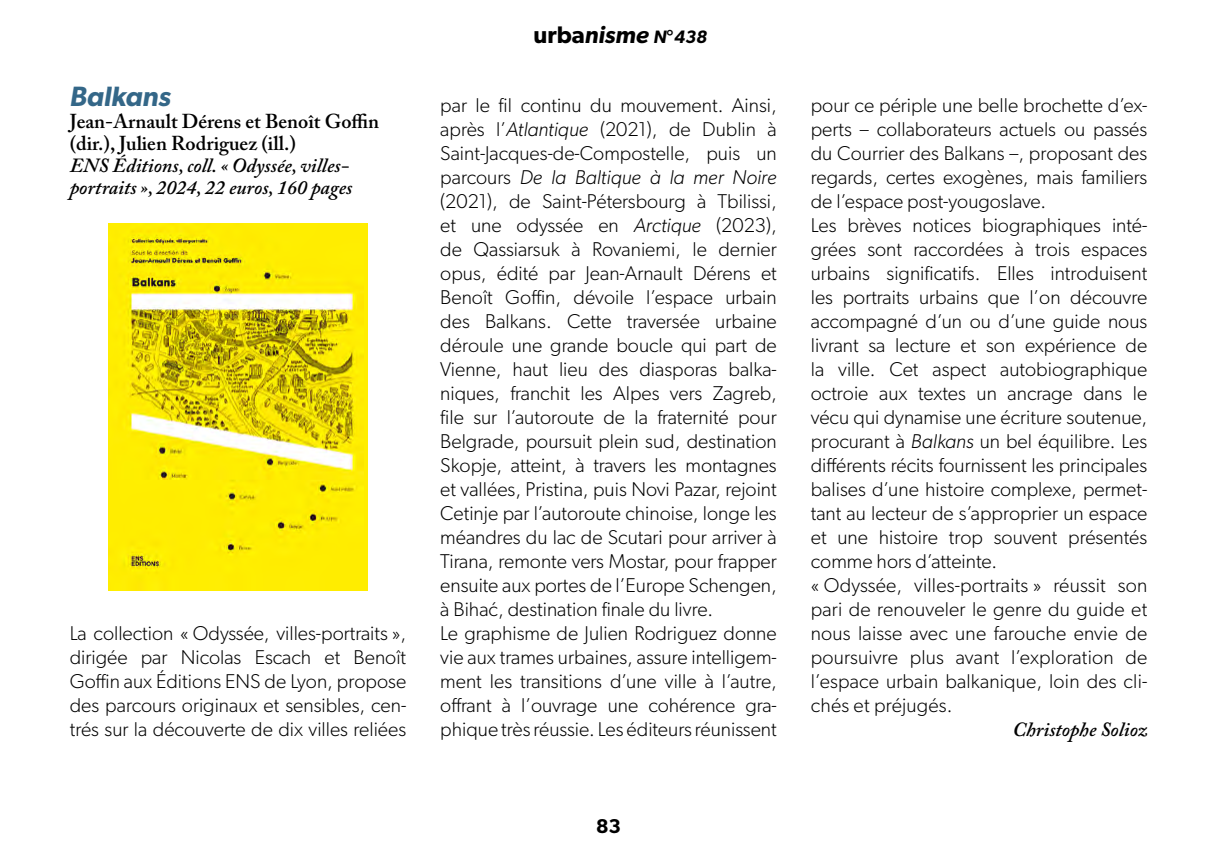
<style>
.page{position:relative;width:1231px;height:866px;background:#fff}
.page>*{position:absolute;margin:0;border:0;box-sizing:border-box;transform-origin:0 0}
.t1{font:italic 600 28px "Gibson";color:#346788}
.t2{font:italic 600 24px "Gibson";color:#000}
.t3{font:300 20px/24px "Gibson";color:#000}
.t4{font:italic 600 20px/22px "Adobe Caslon Pro";color:#000}
.t5{font:600 20px/22px "Adobe Caslon Pro";color:#000}
.t6{font:600 20px "Gibson";color:#000}
.s1{font-style:normal}
.s2{font-size:18px}
.s3{font-style:italic}
</style>
<div class="page">
<img style="left:108px;top:224px;width:260px;height:366px">
<h1 class="t1" style="left:70px;top:80px;width:102px">Balkans</h1>
<p class="t5" style="left:70px;top:110px;width:311px">Jean-Arnault Dérens et Benoît Goffin (dir.), Julien Rodriguez (ill.)</p>
<p class="t4" style="left:70px;top:154px;width:284px">ENS Éditions, coll. « Odyssée, villes&shy;portraits », 2024, 22 euros, 160 pages</p>
<p class="t3" style="left:70px;top:620px;width:338px;text-align:justify">La collection « Odyssée, villes-portraits », dirigée par Nicolas Escach et Benoît Goffin aux Éditions ENS de Lyon, propose des parcours originaux et sensibles, cen&shy;trés sur la découverte de dix villes reliées</p>
<p class="t2" style="left:533px;top:20px;width:175px"><span class="s1">urba</span>nisme <span class="s2">N°438</span></p>
<p class="t3" style="left:440px;top:92px;width:338px">par le fil continu du mouvement. Ainsi, après l’<span class="s3">Atlantique</span> (2021), de Dublin à Saint-Jacques-de-Compostelle, puis un parcours <span class="s3">De la Baltique à la mer Noire </span>(2021), de Saint-Pétersbourg à Tbilissi, et une odyssée en <span class="s3">Arctique</span> (2023), de Qassiarsuk à Rovaniemi, le dernier opus, édité par Jean-Arnault Dérens et Benoît Goffin, dévoile l’espace urbain des Balkans. Cette traversée urbaine déroule une grande boucle qui part de Vienne, haut lieu des diasporas balka&shy;niques, franchit les Alpes vers Zagreb, file sur l’autoroute de la fraternité pour Belgrade, poursuit plein sud, destination Skopje, atteint, à travers les montagnes et vallées, Pristina, puis Novi Pazar, rejoint Cetinje par l’autoroute chinoise, longe les méandres du lac de Scutari pour arriver à Tirana, remonte vers Mostar, pour frapper ensuite aux portes de l’Europe Schengen, à Bihać, destination finale du livre.<br>Le graphisme de Julien Rodriguez donne vie aux trames urbaines, assure intelligem&shy;ment les transitions d’une ville à l’autre, offrant à l’ouvrage une cohérence gra&shy;phique très réussie. Les éditeurs réunissent</p>
<p class="t3" style="left:811px;top:92px;width:338px">pour ce périple une belle brochette d’ex&shy;perts – collaborateurs actuels ou passés du Courrier des Balkans –, proposant des regards, certes exogènes, mais familiers de l’espace post-yougoslave.<br>Les brèves notices biographiques inté&shy;grées sont raccordées à trois espaces urbains significatifs. Elles introduisent les portraits urbains que l’on découvre accompagné d’un ou d’une guide nous livrant sa lecture et son expérience de la ville. Cet aspect autobiographique octroie aux textes un ancrage dans le vécu qui dynamise une écriture soutenue, procurant à <span class="s3">Balkans</span> un bel équilibre. Les différents récits fournissent les principales balises d’une histoire complexe, permet&shy;tant au lecteur de s’approprier un espace et une histoire trop souvent présentés comme hors d’atteinte.<br>« Odyssée, villes-portraits » réussit son pari de renouveler le genre du guide et nous laisse avec une farouche envie de poursuivre plus avant l’exploration de l’espace urbain balkanique, loin des cli&shy;chés et préjugés.</p>
<p class="t4" style="left:1012px;top:718px;width:136px">Christophe Solioz</p>
<p class="t6" style="left:596px;top:813px;width:27px">83</p>
</div>
